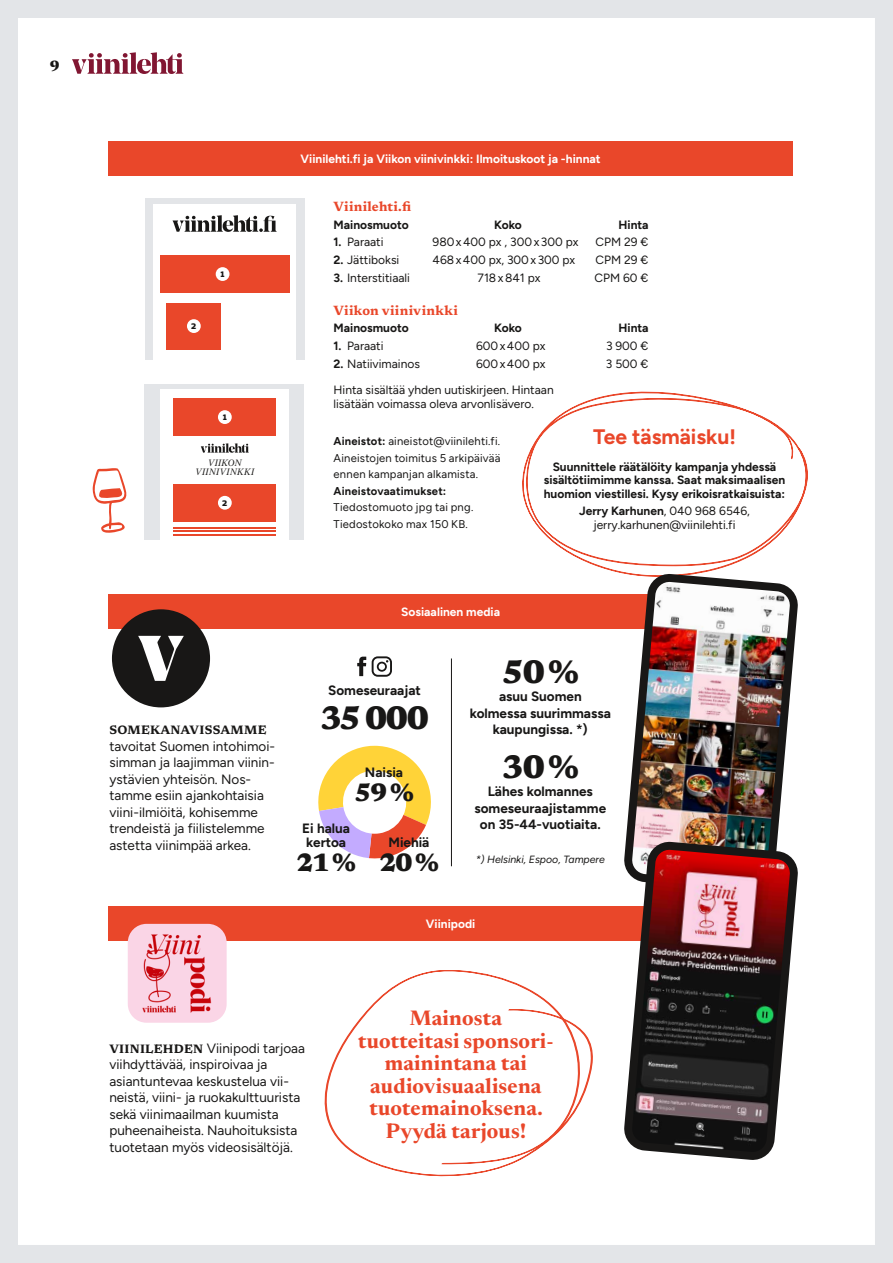
<style>
.page{position:relative;width:893px;height:1263px;background:#fff}
.page>*{position:absolute;margin:0;border:0;box-sizing:border-box;transform-origin:0 0}
.t1{font:800 33px "Newsreader";letter-spacing:-.06em;color:#181716}
.t2{font:800 25.5px "Newsreader";color:#181716}
.t3{font:700 21px/22.5px "Newsreader 36 pt";letter-spacing:.01em;color:#e9472a;text-align:center}
.t4{font:700 21px "Figtree";color:#e9472a}
.t5{font:800 15px "Newsreader 36 pt";color:#181716}
.t6{font:13.5px/16.5px "Figtree";color:#181716}
.t7{font:700 13.5px/16.5px "Figtree";color:#181716;text-align:center}
.t8{font:700 13.5px "Newsreader";letter-spacing:.02em;color:#e9472a}
.t9{font:700 12.3px "Newsreader";letter-spacing:.02em;color:#181716}
.t10{font:12px/13.5px "Figtree";color:#181716}
.t11{font:700 12px/13.5px "Figtree";color:#181716;text-align:center}
.t12{font:700 12px "Figtree";color:#fff}
.t13{font:11.25px/16.5px "Figtree";letter-spacing:.02em;color:#181716;text-align:justify}
.t14{font:700 11.25px "Figtree";letter-spacing:.015em;color:#181716}
.t15{font:italic 10.5px "Figtree";color:#181716}
.t16{font:700 9.45px "Aalto Sans Pro";color:#181716;scale:1.05 1}
.t17{font:italic 9.15px/9.1px "Ivar Headline";letter-spacing:.045em;color:#181716;text-align:center}
.s1{font-weight:700}
.s2{font-family:"Newsreader";font-weight:700;font-size:12.3px}
</style>
<div class="page">
<svg style="left:522px;top:391px;width:286px;height:182px"></svg>
<div style="left:145px;top:199px;width:159px;height:161px;background:#e3e5e8"></div>
<div style="left:154px;top:205px;width:142px;height:162px;background:#fff"></div>
<div style="left:160px;top:256px;width:129px;height:37px;background:#e9472a"></div>
<div style="left:216px;top:267px;width:13px;height:14px;background:#fff;border-radius:50%"></div>
<div style="left:166px;top:303px;width:55px;height:46px;background:#e9472a"></div>
<div style="left:187px;top:319px;width:14px;height:14px;background:#fff;border-radius:50%"></div>
<svg style="left:173px;top:215px;width:104px;height:17px"></svg>
<div style="left:145px;top:384px;width:159px;height:155px;background:#e3e5e8"></div>
<div style="left:161px;top:389px;width:128px;height:161px;background:#fff"></div>
<div style="left:174px;top:399px;width:102px;height:37px;background:#e9472a"></div>
<div style="left:218px;top:410px;width:14px;height:14px;background:#fff;border-radius:50%"></div>
<div style="left:174px;top:485px;width:102px;height:37px;background:#e9472a"></div>
<hr style="left:174px;top:527px;width:102px;height:2px;background:#e9472a">
<hr style="left:174px;top:530px;width:102px;height:2px;background:#e9472a">
<hr style="left:174px;top:534px;width:102px;height:2px;background:#e9472a">
<div style="left:218px;top:496px;width:14px;height:14px;background:#fff;border-radius:50%"></div>
<svg style="left:201px;top:443px;width:48px;height:10px"></svg>
<div style="left:108px;top:142px;width:685px;height:34px;background:#e9472a"></div>
<div style="left:108px;top:594px;width:685px;height:34px;background:#e9472a"></div>
<div style="left:108px;top:907px;width:679px;height:34px;background:#e9472a"></div>
<div style="left:0;top:0;width:893px;height:1263px;border:18px solid #e3e5e8"></div>
<svg style="left:357px;top:657px;width:9px;height:19px"></svg>
<svg style="left:372px;top:656px;width:20px;height:21px"></svg>
<img style="left:128px;top:924px;width:99px;height:99px">
<svg style="left:72px;top:52px;width:112px;height:22px"></svg>
<div style="left:112px;top:609px;width:98px;height:98px;background:#181716;border-radius:50%"></div>
<svg style="left:138px;top:636px;width:46px;height:45px"></svg>
<hr style="left:451px;top:658px;width:1px;height:208px;background:#181716">
<img style="left:619px;top:569px;width:184px;height:268px">
<svg style="left:619px;top:837px;width:179px;height:323px"></svg>
<svg style="left:324px;top:970px;width:269px;height:206px"></svg>
<svg style="left:93px;top:468px;width:34px;height:65px"></svg>
<svg style="left:318px;top:746px;width:113px;height:113px"></svg>
<p class="t5" style="left:50px;top:55px;width:11px">9</p>
<p class="t16" style="left:191px;top:321px;width:6px">2</p>
<p class="t16" style="left:221px;top:269px;width:5px">1</p>
<p class="t16" style="left:223px;top:412px;width:5px">1</p>
<p class="t17" style="left:195px;top:458px;width:60px">VIIKON<br>VIINIVINKKI</p>
<p class="t16" style="left:222px;top:497px;width:6px">2</p>
<p class="t12" style="left:301px;top:152px;width:302px">Viinilehti.fi ja Viikon viinivinkki: Ilmoituskoot ja -hinnat</p>
<p class="t8" style="left:334px;top:196px;width:79px">Viinilehti.fi</p>
<p class="t11" style="left:334px;top:217px;width:77px">Mainosmuoto</p>
<p class="t11" style="left:494px;top:217px;width:29px">Koko</p>
<p class="t11" style="left:618px;top:217px;width:32px">Hinta</p>
<p class="t10" style="left:334px;top:235px;width:52px"><span class="s1">1.</span> Paraati</p>
<p class="t10" style="left:433px;top:235px;width:147px">980x400 px , 300x300 px</p>
<p class="t10" style="left:595px;top:235px;width:55px">CPM 29 €</p>
<p class="t10" style="left:334px;top:253px;width:67px"><span class="s1">2.</span> Jättiboksi</p>
<p class="t10" style="left:433px;top:253px;width:144px">468x400 px, 300x300 px</p>
<p class="t10" style="left:595px;top:253px;width:55px">CPM 29 €</p>
<p class="t10" style="left:334px;top:271px;width:78px"><span class="s1">3.</span> Interstitiaali</p>
<p class="t10" style="left:478px;top:271px;width:64px">718x841 px</p>
<p class="t10" style="left:594px;top:271px;width:56px">CPM 60 €</p>
<p class="t8" style="left:334px;top:300px;width:126px">Viikon viinivinkki</p>
<p class="t11" style="left:334px;top:321px;width:77px">Mainosmuoto</p>
<p class="t11" style="left:494px;top:321px;width:29px">Koko</p>
<p class="t11" style="left:618px;top:321px;width:32px">Hinta</p>
<p class="t10" style="left:334px;top:339px;width:52px"><span class="s1">1.</span> Paraati</p>
<p class="t10" style="left:476px;top:339px;width:71px">600x400 px</p>
<p class="t10" style="left:606px;top:339px;width:44px">3 900 €</p>
<p class="t10" style="left:334px;top:357px;width:88px"><span class="s1">2.</span> Natiivimainos</p>
<p class="t10" style="left:476px;top:357px;width:71px">600x400 px</p>
<p class="t10" style="left:606px;top:357px;width:44px">3 500 €</p>
<p class="t10" style="left:334px;top:383px;width:222px">Hinta sisältää yhden uutiskirjeen. Hintaan lisätään voimassa oleva arvonlisävero.</p>
<h3 class="t4" style="left:593px;top:424px;width:144px">Tee täsmäisku!</h3>
<p class="t11" style="left:544px;top:459px;width:243px">Suunnittele räätälöity kampanja yhdessä sisältötiimimme kanssa. Saat maksimaalisen huomion viestillesi. Kysy erikoisratkaisuista:</p>
<p class="t10" style="left:579px;top:504px;width:172px;text-align:center"><span class="s1">Jerry Karhunen</span>, 040 968 6546, jerry.karhunen@viinilehti.fi</p>
<p class="t13" style="left:334px;top:433px;width:169px"><span class="s1">Aineistot:</span> aineistot@viinilehti.fi.<br>Aineistojen toimitus 5 arkipäivää ennen kampanjan alkamista.</p>
<p class="t14" style="left:334px;top:484px;width:114px">Aineistovaatimukset:</p>
<p class="t13" style="left:334px;top:499px;width:141px">Tiedostomuoto jpg tai png.<br>Tiedostokoko max 150 KB.</p>
<p class="t9" style="left:109px;top:721px;width:159px">SOMEKANAVISSAMME</p>
<p class="t6" style="left:109px;top:738px;width:167px">tavoitat Suomen intohimoi&shy;simman ja laajimman viinin&shy;ystävien yhteisön. Nos&shy;tamme esiin ajankohtaisia viini-ilmiöitä, kohisemme trendeistä ja fiilistelemme astetta viinimpää arkea.</p>
<p class="t12" style="left:401px;top:604px;width:100px">Sosiaalinen media</p>
<p class="t7" style="left:328px;top:682px;width:94px">Someseuraajat</p>
<h1 class="t1" style="left:320px;top:693px;width:111px">35 000</h1>
<p class="t7" style="left:365px;top:764px;width:40px">Naisia</p>
<h2 class="t2" style="left:354px;top:773px;width:61px">59 %</h2>
<p class="t7" style="left:388px;top:834px;width:42px">Miehiä</p>
<h2 class="t2" style="left:379px;top:843px;width:61px">20 %</h2>
<p class="t7" style="left:302px;top:822px;width:49px;line-height:13.5px;text-align:left">Ei halua kertoa</p>
<h2 class="t2" style="left:296px;top:843px;width:61px">21 %</h2>
<h1 class="t1" style="left:501px;top:647px;width:79px">50 %</h1>
<p class="t7" style="left:470px;top:688px;width:143px">asuu Suomen kolmessa suurimmassa kaupungissa. *)</p>
<h1 class="t1" style="left:501px;top:742px;width:79px">30 %</h1>
<p class="t7" style="left:474px;top:783px;width:133px">Lähes kolmannes someseuraajistamme on 35-44-vuotiaita.</p>
<p class="t15" style="left:476px;top:853px;width:131px">*) Helsinki, Espoo, Tampere</p>
<p class="t12" style="left:426px;top:917px;width:51px">Viinipodi</p>
<p class="t6" style="left:109px;top:1039px;width:197px"><span class="s2">VIINILEHDEN</span> Viinipodi tarjoaa viihdyttävää, inspiroivaa ja asiantuntevaa keskustelua vii&shy;neistä, viini- ja ruokakulttuurista sekä viinimaailman kuumista puheenaiheista. Nauhoituksista tuotetaan myös videosisältöjä.</p>
<h3 class="t3" style="left:358px;top:1005px;width:197px">Mainosta tuotteitasi sponsori&shy;mainintana tai audiovisuaalisena tuotemainoksena.<br>Pyydä tarjous!</h3>
</div>
